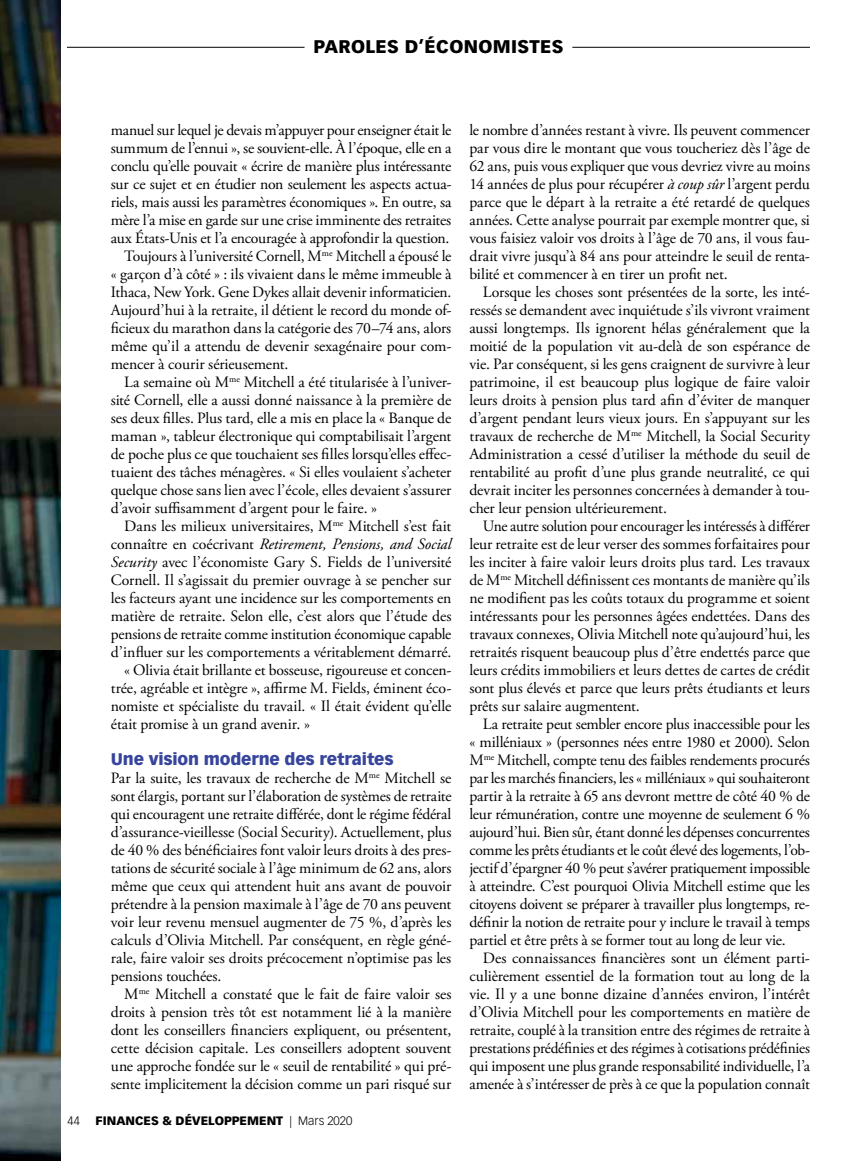
<style>
.page{position:relative;width:864px;height:1161px;background:#fff}
.page>*{position:absolute;margin:0;border:0;box-sizing:border-box;transform-origin:0 0}
.t1{font:900 18px "Vectora LT Std";letter-spacing:.02em;color:#000}
.t2{font:900 16.5px "Vectora LT Std";letter-spacing:-.01em;color:#37459d}
.t3{font:15.75px/18px "Adobe Garamond Pro";letter-spacing:-.01em;color:#000;text-align:justify}
.t4{font:italic 15.75px "Adobe Garamond Pro";letter-spacing:-.005em;color:#000}
.t5{font:900 12px "Vectora LT Std";color:#000}
.t6{font:300 12px "Vectora LT Std";color:#000}
.s1{font-style:normal}
.s2{font-style:italic}
.s3{font-weight:300}
</style>
<div class="page">
<hr style="left:67px;top:47px;width:238px;height:1px;background:#000">
<hr style="left:572px;top:47px;width:238px;height:1px;background:#000">
<img style="left:0;top:0;width:60px;height:417px">
<svg style="left:0;top:417px;width:60px;height:234px;background:#313932"></svg>
<img style="left:0;top:651px;width:60px;height:510px">
<p class="t1" style="left:313px;top:36px;width:252px">PAROLES D’ÉCONOMISTES</p>
<p class="t3" style="left:111px;top:122px;width:342px">manuel sur lequel je devais m’appuyer pour enseigner était le</p>
<p class="t3" style="left:111px;top:140px;width:342px">summum de l’ennui », se souvient-elle. À l’époque, elle en a</p>
<p class="t3" style="left:111px;top:158px;width:342px">conclu qu’elle pouvait « écrire de manière plus intéressante</p>
<p class="t3" style="left:111px;top:176px;width:342px">sur ce sujet et en étudier non seulement les aspects actua-</p>
<p class="t3" style="left:111px;top:194px;width:342px">riels, mais aussi les paramètres économiques ». En outre, sa</p>
<p class="t3" style="left:111px;top:212px;width:342px">mère l’a mise en garde sur une crise imminente des retraites</p>
<p class="t3" style="left:111px;top:230px;width:340px">aux États-Unis et l’a encouragée à approfondir la question.</p>
<p class="t3" style="left:124px;top:248px;width:329px">Toujours à l’université Cornell, M<sup>me</sup> Mitchell a épousé le</p>
<p class="t3" style="left:111px;top:266px;width:342px">« garçon d’à côté » : ils vivaient dans le même immeuble à</p>
<p class="t3" style="left:111px;top:284px;width:342px">Ithaca, New York. Gene Dykes allait devenir informaticien.</p>
<p class="t3" style="left:111px;top:302px;width:342px">Aujourd’hui à la retraite, il détient le record du monde of-</p>
<p class="t3" style="left:111px;top:320px;width:342px">ficieux du marathon dans la catégorie des 70–74 ans, alors</p>
<p class="t3" style="left:111px;top:338px;width:342px">même qu’il a attendu de devenir sexagénaire pour com-</p>
<p class="t3" style="left:111px;top:356px;width:179px">mencer à courir sérieusement.</p>
<p class="t3" style="left:124px;top:374px;width:329px">La semaine où M<sup>me</sup> Mitchell a été titularisée à l’univer-</p>
<p class="t3" style="left:111px;top:392px;width:342px">sité Cornell, elle a aussi donné naissance à la première de</p>
<p class="t3" style="left:111px;top:410px;width:342px">ses deux filles. Plus tard, elle a mis en place la « Banque de</p>
<p class="t3" style="left:111px;top:428px;width:342px">maman », tableur électronique qui comptabilisait l’argent</p>
<p class="t3" style="left:111px;top:446px;width:342px">de poche plus ce que touchaient ses filles lorsqu’elles effec-</p>
<p class="t3" style="left:111px;top:464px;width:342px">tuaient des tâches ménagères. « Si elles voulaient s’acheter</p>
<p class="t3" style="left:111px;top:482px;width:342px">quelque chose sans lien avec l’école, elles devaient s’assurer</p>
<p class="t3" style="left:111px;top:500px;width:268px">d’avoir suffisamment d’argent pour le faire. »</p>
<p class="t3" style="left:124px;top:518px;width:329px">Dans les milieux universitaires, M<sup>me</sup> Mitchell s’est fait</p>
<p class="t4" style="left:111px;top:535px;width:342px"><span class="s1">connaître en coécrivant</span> Retirement, Pensions, and Social</p>
<p class="t3" style="left:111px;top:554px;width:342px"><span class="s2">Security</span> avec l’économiste Gary S. Fields de l’université</p>
<p class="t3" style="left:111px;top:572px;width:342px">Cornell. Il s’agissait du premier ouvrage à se pencher sur</p>
<p class="t3" style="left:111px;top:590px;width:342px">les facteurs ayant une incidence sur les comportements en</p>
<p class="t3" style="left:111px;top:608px;width:342px">matière de retraite. Selon elle, c’est alors que l’étude des</p>
<p class="t3" style="left:111px;top:626px;width:342px">pensions de retraite comme institution économique capable</p>
<p class="t3" style="left:111px;top:644px;width:342px">d’influer sur les comportements a véritablement démarré.</p>
<p class="t3" style="left:124px;top:662px;width:329px">« Olivia était brillante et bosseuse, rigoureuse et concen-</p>
<p class="t3" style="left:111px;top:680px;width:342px">trée, agréable et intègre », affirme M. Fields, éminent éco-</p>
<p class="t3" style="left:111px;top:698px;width:342px">nomiste et spécialiste du travail. « Il était évident qu’elle</p>
<p class="t3" style="left:111px;top:716px;width:201px">était promise à un grand avenir. »</p>
<p class="t2" style="left:111px;top:749px;width:284px">Une vision moderne des retraites</p>
<p class="t3" style="left:111px;top:770px;width:342px">Par la suite, les travaux de recherche de M<sup>me</sup> Mitchell se sont élargis, portant sur l’élaboration de systèmes de retraite qui encouragent une retraite différée, dont le régime fédéral d’assurance-vieillesse (Social Security). Actuellement, plus de 40 % des bénéficiaires font valoir leurs droits à des pres&shy;tations de sécurité sociale à l’âge minimum de 62 ans, alors même que ceux qui attendent huit ans avant de pouvoir prétendre à la pension maximale à l’âge de 70 ans peuvent voir leur revenu mensuel augmenter de 75 %, d’après les calculs d’Olivia Mitchell. Par conséquent, en règle géné&shy;rale, faire valoir ses droits précocement n’optimise pas les pensions touchées.</p>
<p class="t3" style="left:111px;top:986px;width:342px;text-indent:13px">M<sup>me</sup> Mitchell a constaté que le fait de faire valoir ses droits à pension très tôt est notamment lié à la manière dont les conseillers financiers expliquent, ou présentent, cette décision capitale. Les conseillers adoptent souvent une approche fondée sur le « seuil de rentabilité » qui pré&shy;sente implicitement la décision comme un pari risqué sur</p>
<p class="t6" style="left:68px;top:1114px;width:14px">44</p>
<p class="t5" style="left:96px;top:1113px;width:258px">FINANCES &amp; DÉVELOPPEMENT <span class="s3">| Mars 2020</span></p>
<p class="t3" style="left:469px;top:122px;width:342px">le nombre d’années restant à vivre. Ils peuvent commencer par vous dire le montant que vous toucheriez dès l’âge de 62 ans, puis vous expliquer que vous devriez vivre au moins 14 années de plus pour récupérer <span class="s2">à coup sûr</span> l’argent perdu parce que le départ à la retraite a été retardé de quelques années. Cette analyse pourrait par exemple montrer que, si vous faisiez valoir vos droits à l’âge de 70 ans, il vous fau&shy;drait vivre jusqu’à 84 ans pour atteindre le seuil de renta&shy;bilité et commencer à en tirer un profit net.</p>
<p class="t3" style="left:469px;top:284px;width:342px;text-indent:14px">Lorsque les choses sont présentées de la sorte, les inté&shy;ressés se demandent avec inquiétude s’ils vivront vraiment aussi longtemps. Ils ignorent hélas généralement que la moitié de la population vit au-delà de son espérance de vie. Par conséquent, si les gens craignent de survivre à leur patrimoine, il est beaucoup plus logique de faire valoir leurs droits à pension plus tard afin d’éviter de manquer d’argent pendant leurs vieux jours. En s’appuyant sur les travaux de recherche de M<sup>me</sup> Mitchell, la Social Security Administration a cessé d’utiliser la méthode du seuil de rentabilité au profit d’une plus grande neutralité, ce qui devrait inciter les personnes concernées à demander à tou&shy;cher leur pension ultérieurement.</p>
<p class="t3" style="left:469px;top:518px;width:342px;text-indent:14px">Une autre solution pour encourager les intéressés à différer leur retraite est de leur verser des sommes forfaitaires pour les inciter à faire valoir leurs droits plus tard. Les travaux de M<sup>me</sup> Mitchell définissent ces montants de manière qu’ils ne modifient pas les coûts totaux du programme et soient intéressants pour les personnes âgées endettées. Dans des travaux connexes, Olivia Mitchell note qu’aujourd’hui, les retraités risquent beaucoup plus d’être endettés parce que leurs crédits immobiliers et leurs dettes de cartes de crédit sont plus élevés et parce que leurs prêts étudiants et leurs prêts sur salaire augmentent.</p>
<p class="t3" style="left:469px;top:716px;width:342px;text-indent:13px">La retraite peut sembler encore plus inaccessible pour les « milléniaux » (personnes nées entre 1980 et 2000). Selon M<sup>me</sup> Mitchell, compte tenu des faibles rendements procurés par les marchés financiers, les « milléniaux » qui souhaiteront partir à la retraite à 65 ans devront mettre de côté 40 % de leur rémunération, contre une moyenne de seulement 6 % aujourd’hui. Bien sûr, étant donné les dépenses concurrentes comme les prêts étudiants et le coût élevé des logements, l’ob&shy;jectif d’épargner 40 % peut s’avérer pratiquement impossible à atteindre. C’est pourquoi Olivia Mitchell estime que les citoyens doivent se préparer à travailler plus longtemps, re&shy;définir la notion de retraite pour y inclure le travail à temps partiel et être prêts à se former tout au long de leur vie.</p>
<p class="t3" style="left:469px;top:950px;width:342px;text-indent:14px">Des connaissances financières sont un élément parti&shy;culièrement essentiel de la formation tout au long de la vie. Il y a une bonne dizaine d’années environ, l’intérêt d’Olivia Mitchell pour les comportements en matière de retraite, couplé à la transition entre des régimes de retraite à prestations prédéfinies et des régimes à cotisations prédéfinies qui imposent une plus grande responsabilité individuelle, l’a amenée à s’intéresser de près à ce que la population connaît</p>
</div>
